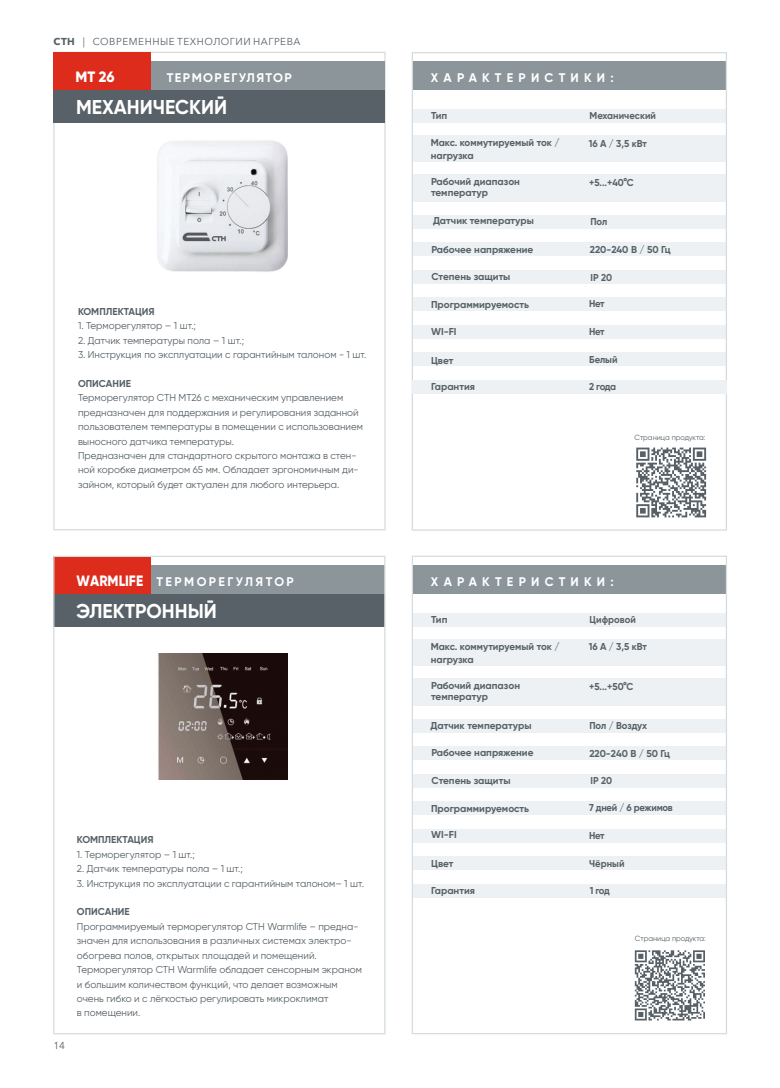
<style>
.page{position:relative;width:780px;height:1088px;background:#fff}
.page>*{position:absolute;margin:0;border:0;box-sizing:border-box;transform-origin:0 0}
.t1{font:700 20px "Gilroy";color:#fff}
.t2{font:800 15px "Gilroy";color:#fff;scale:.9 1}
.t3{font:800 15px "Gilroy";color:#fff}
.t4{font:700 12.5px "Gilroy";letter-spacing:.425em;color:#fff}
.t5{font:700 12.5px "Gilroy";letter-spacing:.2em;color:#fff}
.t6{font:700 12.5px "Gilroy";letter-spacing:.11em;color:#fff}
.t7{font:10px/14.4px "Gilroy";color:#576167}
.t8{font:700 10px/13px "Gilroy";color:#576167}
.t9{font:700 10px "Gilroy";color:#576167;scale:.95 1}
.t10{font:10px "Avenir Next Cyr";letter-spacing:.05em;color:#576167}
.t11{font:700 10px "Gilroy";letter-spacing:-.03em;color:#576167;scale:.95 1}
.t12{font:7.5px "Gilroy";color:#576167}
.s1{font-weight:700}
</style>
<div class="page">
<div style="left:412px;top:565px;width:314px;height:29px;background:#8b959a"></div>
<div style="left:412px;top:61px;width:314px;height:29px;background:#8b959a"></div>
<div style="left:53px;top:594px;width:332px;height:32px;background:#576167"></div>
<div style="left:129px;top:565px;width:256px;height:29px;background:#8b959a"></div>
<div style="left:53px;top:556px;width:97px;height:38px;background:#dd2b1c"></div>
<div style="left:54px;top:90px;width:331px;height:32px;background:#576167"></div>
<div style="left:129px;top:61px;width:256px;height:29px;background:#8b959a"></div>
<div style="left:54px;top:53px;width:97px;height:37px;background:#dd2b1c"></div>
<div style="left:412px;top:297px;width:314px;height:14px;background:#edf1f3"></div>
<svg style="left:636px;top:447px;width:70px;height:70px"></svg>
<div style="left:412px;top:135px;width:314px;height:27px;background:#edf1f3"></div>
<div style="left:412px;top:242px;width:314px;height:14px;background:#edf1f3"></div>
<div style="left:412px;top:175px;width:314px;height:27px;background:#edf1f3"></div>
<div style="left:412px;top:215px;width:314px;height:14px;background:#edf1f3"></div>
<div style="left:412px;top:270px;width:314px;height:14px;background:#edf1f3"></div>
<img style="left:158px;top:140px;width:129px;height:132px">
<div style="left:412px;top:325px;width:314px;height:14px;background:#edf1f3"></div>
<img style="left:158px;top:653px;width:129px;height:127px">
<svg style="left:634px;top:950px;width:71px;height:70px"></svg>
<div style="left:412px;top:109px;width:314px;height:14px;background:#edf1f3"></div>
<div style="left:412px;top:352px;width:314px;height:14px;background:#edf1f3"></div>
<div style="left:412px;top:801px;width:314px;height:14px;background:#edf1f3"></div>
<div style="left:412px;top:639px;width:314px;height:27px;background:#edf1f3"></div>
<div style="left:412px;top:746px;width:314px;height:14px;background:#edf1f3"></div>
<div style="left:412px;top:678px;width:314px;height:28px;background:#edf1f3"></div>
<div style="left:412px;top:719px;width:314px;height:14px;background:#edf1f3"></div>
<div style="left:412px;top:773px;width:314px;height:14px;background:#edf1f3"></div>
<div style="left:412px;top:829px;width:314px;height:13px;background:#edf1f3"></div>
<div style="left:412px;top:612px;width:314px;height:14px;background:#edf1f3"></div>
<div style="left:412px;top:856px;width:314px;height:14px;background:#edf1f3"></div>
<div style="left:411px;top:52px;width:316px;height:479px;border:1px solid #d5dbde"></div>
<div style="left:412px;top:884px;width:314px;height:14px;background:#edf1f3"></div>
<div style="left:412px;top:556px;width:315px;height:478px;border:1px solid #d5dbde"></div>
<div style="left:412px;top:380px;width:314px;height:14px;background:#edf1f3"></div>
<div style="left:53px;top:556px;width:332px;height:478px;border:1px solid #d5dbde"></div>
<p class="t10" style="left:53px;top:38px;width:249px"><span class="s1">СТН</span> | СОВРЕМЕННЫЕ ТЕХНОЛОГИИ НАГРЕВА</p>
<h2 class="t3" style="left:76px;top:70px;width:41px">МТ 26</h2>
<p class="t6" style="left:167px;top:72px;width:126px">ТЕРМОРЕГУЛЯТОР</p>
<h1 class="t1" style="left:76px;top:98px;width:152px">МЕХАНИЧЕСКИЙ</h1>
<p class="t8" style="left:78px;top:305px;width:78px">КОМПЛЕКТАЦИЯ</p>
<p class="t7" style="left:78px;top:319px;width:119px">1. Терморегулятор – 1 шт.;</p>
<p class="t7" style="left:78px;top:334px;width:167px">2. Датчик температуры пола – 1 шт.;</p>
<p class="t7" style="left:78px;top:348px;width:290px">3. Инструкция по эксплуатации с гарантийным талоном - 1 шт.</p>
<p class="t8" style="left:78px;top:377px;width:54px">ОПИСАНИЕ</p>
<p class="t7" style="left:78px;top:391px;width:286px">Терморегулятор СТН MT26 с механическим управлением предназначен для поддержания и регулирования заданной пользователем температуры в помещении с использованием выносного датчика температуры.<br>Предназначен для стандартного скрытого монтажа в стен&shy;ной коробке диаметром 65 мм. Обладает эргономичным ди&shy;зайном, который будет актуален для любого интерьера.</p>
<h2 class="t2" style="left:77px;top:574px;width:75px">WARMLIFE</h2>
<p class="t5" style="left:156px;top:576px;width:139px">ТЕРМОРЕГУЛЯТОР</p>
<h1 class="t1" style="left:76px;top:602px;width:142px">ЭЛЕКТРОННЫЙ</h1>
<p class="t10" style="left:53px;top:1042px;width:13px">14</p>
<p class="t8" style="left:77px;top:834px;width:78px">КОМПЛЕКТАЦИЯ</p>
<p class="t7" style="left:77px;top:848px;width:119px">1. Терморегулятор – 1 шт.;</p>
<p class="t7" style="left:77px;top:862px;width:167px">2. Датчик температуры пола – 1 шт.;</p>
<p class="t7" style="left:77px;top:877px;width:288px">3. Инструкция по эксплуатации с гарантийным талоном– 1 шт.</p>
<p class="t8" style="left:77px;top:906px;width:54px">ОПИСАНИЕ</p>
<p class="t7" style="left:77px;top:920px;width:286px">Программируемый терморегулятор СТН Warmlife – предна&shy;значен для использования в различных системах электро&shy;обогрева полов, открытых площадей и помещений.<br>Терморегулятор СТН Warmlife обладает сенсорным экраном и большим количеством функций, что делает возможным очень гибко и с лёгкостью регулировать микроклимат<br>в помещении.</p>
<p class="t4" style="left:431px;top:72px;width:184px">ХАРАКТЕРИСТИКИ:</p>
<p class="t8" style="left:431px;top:110px;width:18px">Тип</p>
<p class="t9" style="left:589px;top:111px;width:71px">Механический</p>
<p class="t8" style="left:430px;top:136px;width:130px">Макс. коммутируемый ток / нагрузка</p>
<p class="t8" style="left:431px;top:176px;width:90px;line-height:11.2px">Рабочий диапазон температур</p>
<p class="t9" style="left:588px;top:139px;width:63px">16 A / 3,5 кВт</p>
<p class="t9" style="left:589px;top:178px;width:49px">+5...+40°C</p>
<p class="t8" style="left:433px;top:215px;width:102px">Датчик температуры</p>
<p class="t9" style="left:590px;top:217px;width:19px">Пол</p>
<p class="t8" style="left:431px;top:243px;width:104px">Рабочее напряжение</p>
<p class="t8" style="left:590px;top:243px;width:82px">220-240 В / 50 Гц</p>
<p class="t8" style="left:431px;top:271px;width:81px">Степень защиты</p>
<p class="t9" style="left:590px;top:273px;width:24px">IP 20</p>
<p class="t9" style="left:589px;top:299px;width:18px">Нет</p>
<p class="t8" style="left:431px;top:299px;width:99px">Программируемость</p>
<p class="t8" style="left:431px;top:325px;width:27px">WI-FI</p>
<p class="t8" style="left:431px;top:354px;width:24px">Цвет</p>
<p class="t9" style="left:589px;top:355px;width:31px">Белый</p>
<p class="t9" style="left:589px;top:327px;width:18px">Нет</p>
<p class="t8" style="left:431px;top:353px;width:45px">Гарантия</p>
<p class="t9" style="left:589px;top:354px;width:30px">2 года</p>
<p class="t8" style="left:431px;top:381px;width:45px">Гарантия</p>
<p class="t9" style="left:589px;top:382px;width:30px">2 года</p>
<p class="t12" style="left:634px;top:434px;width:73px">Страница продукта:</p>
<p class="t4" style="left:431px;top:576px;width:184px">ХАРАКТЕРИСТИКИ:</p>
<p class="t8" style="left:431px;top:614px;width:18px">Тип</p>
<p class="t9" style="left:589px;top:615px;width:50px">Цифровой</p>
<p class="t8" style="left:431px;top:640px;width:130px">Макс. коммутируемый ток / нагрузка</p>
<p class="t8" style="left:431px;top:680px;width:90px;line-height:11.2px">Рабочий диапазон температур</p>
<p class="t9" style="left:588px;top:642px;width:63px">16 A / 3,5 кВт</p>
<p class="t9" style="left:589px;top:682px;width:48px">+5...+50°C</p>
<p class="t8" style="left:430px;top:719px;width:102px">Датчик температуры</p>
<p class="t9" style="left:589px;top:721px;width:62px">Пол / Воздух</p>
<p class="t8" style="left:431px;top:747px;width:104px">Рабочее напряжение</p>
<p class="t8" style="left:431px;top:774px;width:81px">Степень защиты</p>
<p class="t8" style="left:589px;top:747px;width:82px">220-240 В / 50 Гц</p>
<p class="t9" style="left:590px;top:776px;width:24px">IP 20</p>
<p class="t11" style="left:589px;top:803px;width:89px">7 дней / 6 режимов</p>
<p class="t8" style="left:431px;top:802px;width:99px">Программируемость</p>
<p class="t8" style="left:431px;top:829px;width:27px">WI-FI</p>
<p class="t8" style="left:431px;top:858px;width:24px">Цвет</p>
<p class="t9" style="left:589px;top:858px;width:39px">Чёрный</p>
<p class="t9" style="left:589px;top:830px;width:18px">Нет</p>
<p class="t8" style="left:431px;top:884px;width:45px">Гарантия</p>
<p class="t9" style="left:589px;top:885px;width:23px">1 год</p>
<p class="t12" style="left:635px;top:935px;width:72px">Страница продукта:</p>
</div>
